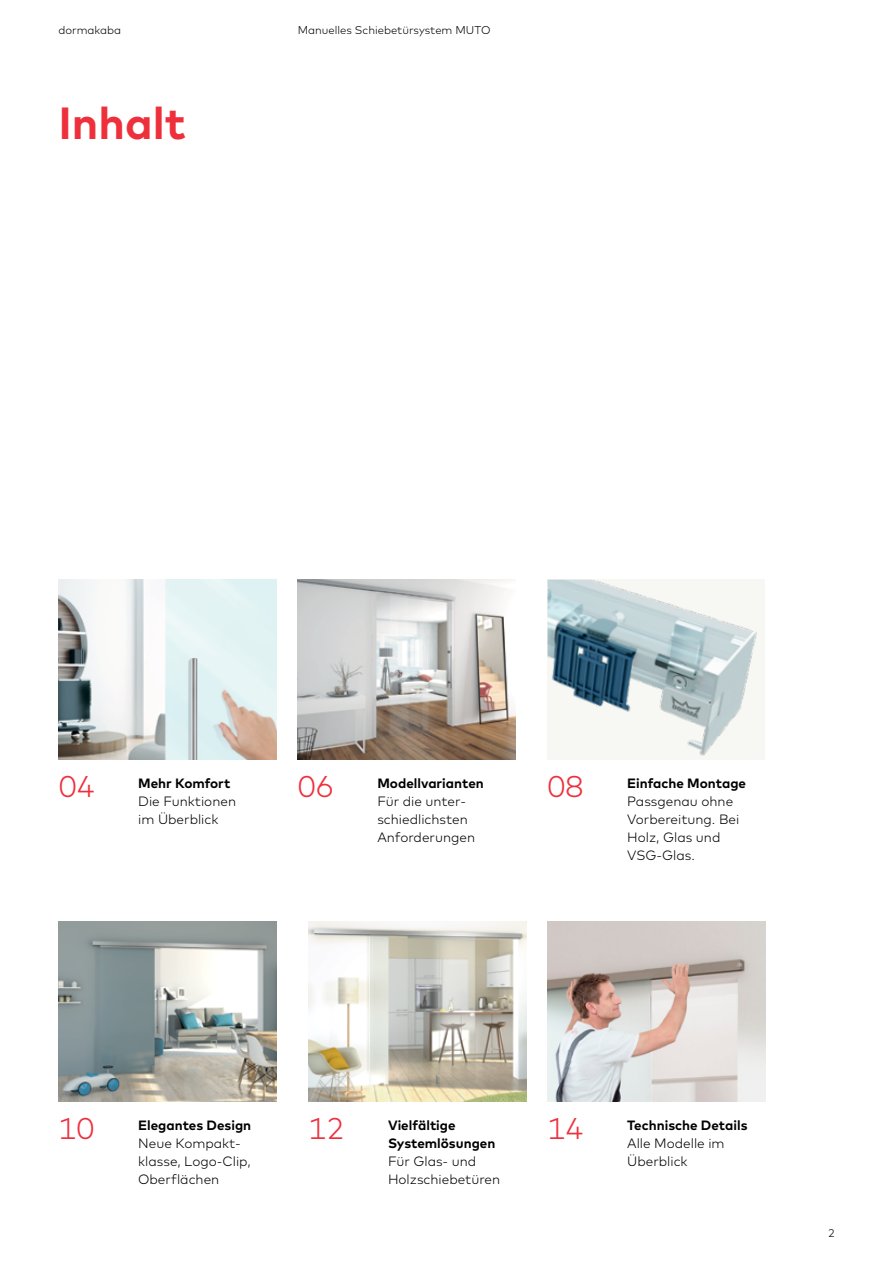
<style>
.page{position:relative;width:893px;height:1263px;background:#fff}
.page>*{position:absolute;margin:0;border:0;box-sizing:border-box;transform-origin:0 0}
.t1{font:700 45px "Mark Pro";color:#ee303c}
.t2{font:300 30px "Mark Pro";color:#ee303c}
.t3{font:300 13.5px/18px "Mark Pro";color:#000}
.t4{font:700 13.5px/18px "Mark Pro";color:#000}
.t5{font:300 11.25px "Mark Pro";color:#000}
</style>
<div class="page">
<img style="left:58px;top:580px;width:218px;height:180px">
<img style="left:308px;top:922px;width:218px;height:180px">
<img style="left:58px;top:922px;width:218px;height:180px">
<img style="left:298px;top:580px;width:218px;height:180px">
<img style="left:547px;top:580px;width:218px;height:180px">
<img style="left:547px;top:922px;width:218px;height:179px">
<p class="t5" style="left:58px;top:21px;width:64px">dormakaba</p>
<p class="t5" style="left:298px;top:21px;width:194px">Manuelles Schiebetürsystem MUTO</p>
<h1 class="t1" style="left:58px;top:89px;width:129px">Inhalt</h1>
<h2 class="t2" style="left:59px;top:763px;width:37px">04</h2>
<p class="t4" style="left:138px;top:773px;width:94px">Mehr Komfort</p>
<p class="t3" style="left:138px;top:791px;width:99px">Die Funktionen im Überblick</p>
<h2 class="t2" style="left:298px;top:763px;width:37px">06</h2>
<h2 class="t2" style="left:547px;top:763px;width:37px">08</h2>
<p class="t4" style="left:377px;top:773px;width:108px">Modellvarianten</p>
<p class="t3" style="left:377px;top:791px;width:99px">Für die unter&shy;schiedlichsten<br>Anforderungen</p>
<p class="t4" style="left:627px;top:773px;width:120px">Einfache Montage</p>
<p class="t3" style="left:627px;top:791px;width:113px">Passgenau ohne<br>Vorbereitung. Bei<br>Holz, Glas und<br>VSG-Glas.</p>
<h2 class="t2" style="left:58px;top:1105px;width:37px">10</h2>
<h2 class="t2" style="left:547px;top:1105px;width:37px">14</h2>
<h2 class="t2" style="left:308px;top:1105px;width:37px">12</h2>
<p class="t4" style="left:388px;top:1115px;width:109px">Vielfältige<br>Systemlösungen</p>
<p class="t3" style="left:388px;top:1151px;width:114px">Für Glas- und<br>Holzschiebetüren</p>
<p class="t4" style="left:138px;top:1114px;width:115px">Elegantes Design</p>
<p class="t3" style="left:138px;top:1133px;width:114px">Neue Kompakt&shy;klasse, Logo-Clip,<br>Oberflächen</p>
<p class="t4" style="left:627px;top:1115px;width:122px">Technische Details</p>
<p class="t3" style="left:627px;top:1133px;width:99px">Alle Modelle im<br>Überblick</p>
<p class="t5" style="left:828px;top:1224px;width:8px">2</p>
</div>
